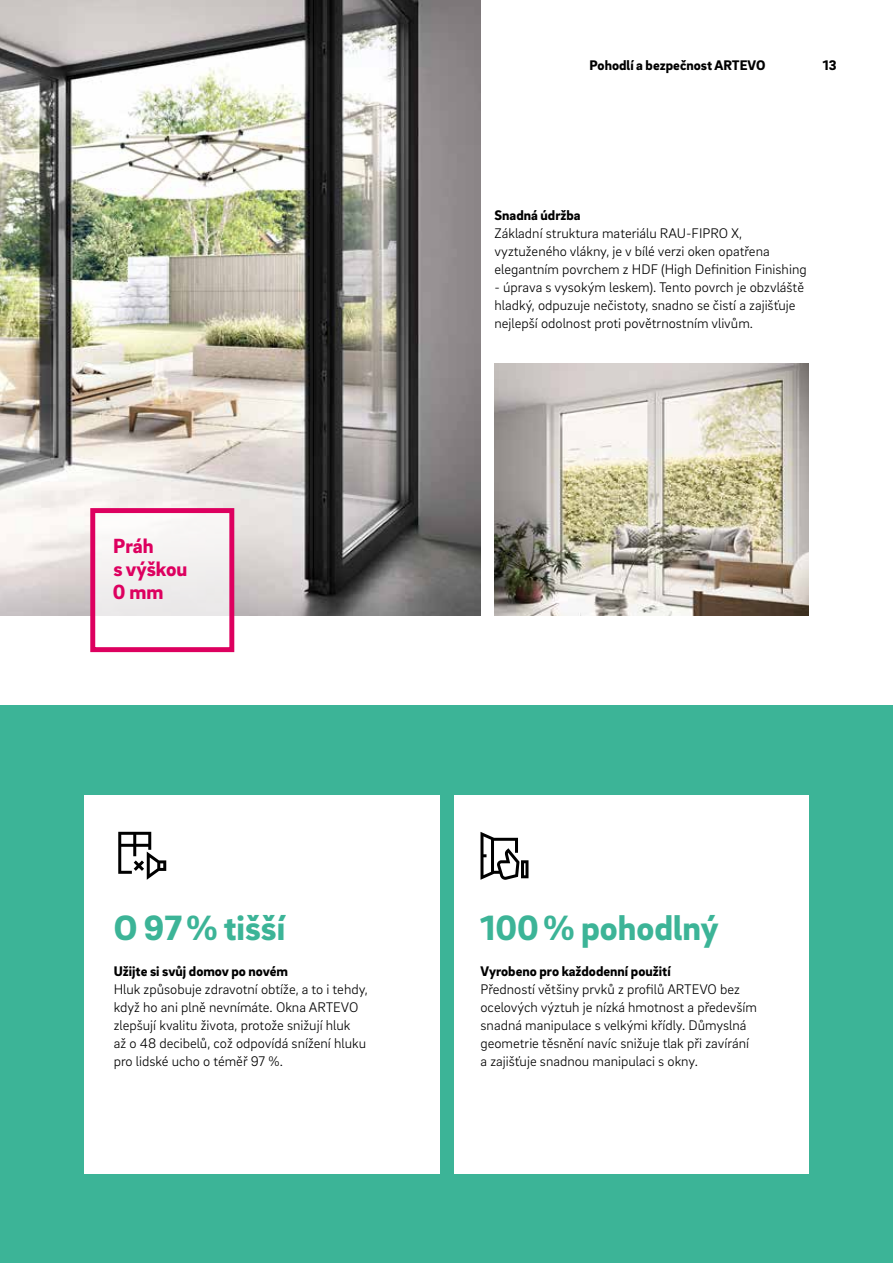
<style>
.page{position:relative;width:893px;height:1263px;background:#fff}
.page>*{position:absolute;margin:0;border:0;box-sizing:border-box;transform-origin:0 0}
.t1{font:900 36px "Brix Sans";color:#3cb497}
.t2{font:900 21px/23.1px "Brix Sans";color:#dd005f}
.t3{font:300 14.25px/18px "Brix Sans";color:#000}
.t4{font:900 14.25px "Brix Sans";color:#000}
</style>
<div class="page">
<img style="left:0;top:0;width:480px;height:616px">
<img style="left:495px;top:364px;width:314px;height:252px">
<div style="left:0;top:706px;width:893px;height:557px;background:#3cb497"></div>
<div style="left:454px;top:796px;width:355px;height:378px;background:#fff"></div>
<div style="left:84px;top:796px;width:356px;height:378px;background:#fff"></div>
<div style="left:93px;top:511px;width:139px;height:139px;background:#f5f4f3"></div>
<div style="left:90px;top:508px;width:144px;height:144px;border:5px solid #dd005f"></div>
<svg style="left:118px;top:832px;width:48px;height:48px"></svg>
<svg style="left:480px;top:832px;width:48px;height:48px"></svg>
<h2 class="t2" style="left:113px;top:533px;width:76px">Práh<br>s výškou<br>0 mm</h2>
<p class="t4" style="left:590px;top:56px;width:177px">Pohodlí a bezpečnost ARTEVO</p>
<p class="t4" style="left:823px;top:56px;width:15px">13</p>
<p class="t4" style="left:495px;top:205px;width:88px">Snadná údržba</p>
<p class="t3" style="left:495px;top:223px;width:314px">Základní struktura materiálu RAU-FIPRO X, vyztuženého vlákny, je v bílé verzi oken opatřena elegantním povrchem z HDF (High Definition Finishing</p>
<p class="t3" style="left:495px;top:277px;width:311px">- úprava s vysokým leskem). Tento povrch je obzvláště hladký, odpuzuje nečistoty, snadno se čistí a zajišťuje nejlepší odolnost proti povětrnostním vlivům.</p>
<h1 class="t1" style="left:114px;top:904px;width:173px">O 97% tišší</h1>
<p class="t4" style="left:114px;top:961px;width:176px">Užijte si svůj domov po novém</p>
<p class="t3" style="left:114px;top:979px;width:256px">Hluk způsobuje zdravotní obtíže, a to i tehdy, když ho ani plně nevnímáte. Okna ARTEVO zlepšují kvalitu života, protože snižují hluk<br>až o 48 decibelů, což odpovídá snížení hluku pro lidské ucho o téměř 97 %.</p>
<h1 class="t1" style="left:480px;top:904px;width:240px">100% pohodlný</h1>
<p class="t4" style="left:480px;top:961px;width:192px">Vyrobeno pro každodenní použití</p>
<p class="t3" style="left:480px;top:979px;width:278px">Předností většiny prvků z profilů ARTEVO bez ocelových výztuh je nízká hmotnost a především snadná manipulace s velkými křídly. Důmyslná geometrie těsnění navíc snižuje tlak při zavírání a zajišťuje snadnou manipulaci s okny.</p>
</div>
